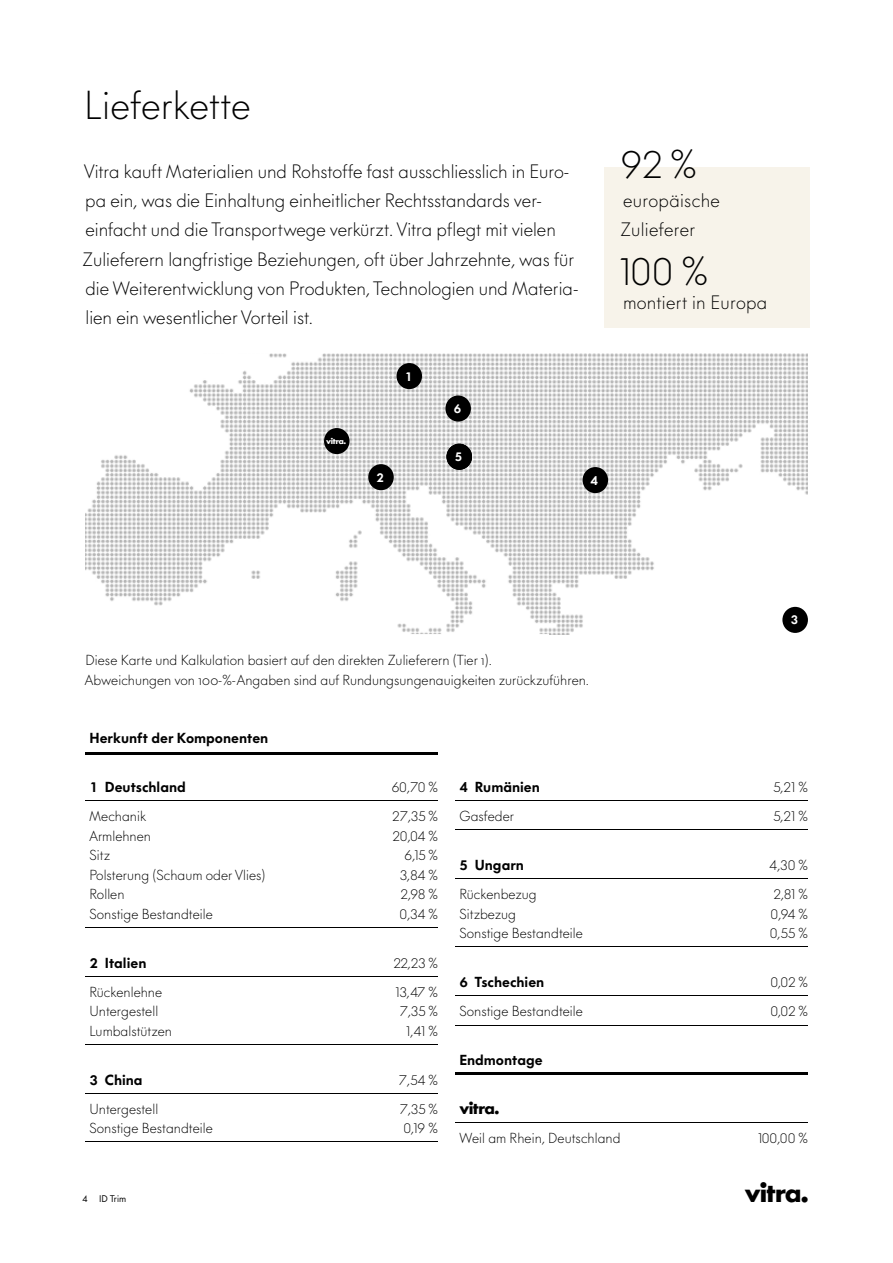
<style>
.page{position:relative;width:893px;height:1263px;background:#fff}
.page>*{position:absolute;margin:0;border:0;box-sizing:border-box;transform-origin:0 0}
.t1{font:300 37.5px "V Futura";letter-spacing:.015em;color:#000}
.t2{font:700 24px "V Futura";color:#000}
.t3{font:300 18px/29.2px "V Futura";color:#000}
.t4{font:800 15px "V Futura";color:#000}
.t5{font:300 13.5px/19.5px "V Futura";letter-spacing:.005em;color:#000}
.t6{font:800 13.5px "V Futura";letter-spacing:.005em;color:#000}
.t7{font:300 13.5px/19.5px "V Futura";letter-spacing:.03em;color:#000;text-align:right}
.t8{font:800 12px "V Futura";color:#fff}
.t9{font:9px "V Futura";color:#000}
.t10{font:700 7.5px "V Futura";color:#fff}
</style>
<div class="page">
<img style="left:85px;top:353px;width:723px;height:281px">
<img style="left:446px;top:444px;width:26px;height:26px">
<div style="left:324px;top:428px;width:26px;height:26px;background:#000;border-radius:50%"></div>
<div style="left:368px;top:464px;width:26px;height:26px;background:#000;border-radius:50%"></div>
<div style="left:583px;top:467px;width:25px;height:26px;background:#000;border-radius:50%"></div>
<div style="left:446px;top:444px;width:26px;height:26px;background:#000;border-radius:50%"></div>
<div style="left:396px;top:363px;width:26px;height:26px;background:#000;border-radius:50%"></div>
<div style="left:445px;top:395px;width:26px;height:27px;background:#000;border-radius:50%"></div>
<div style="left:782px;top:607px;width:26px;height:26px;background:#000;border-radius:50%"></div>
<div style="left:604px;top:167px;width:206px;height:161px;background:#f7f3ea"></div>
<hr style="left:85px;top:1044px;width:215px;height:1px;background:#000">
<hr style="left:300px;top:1044px;width:138px;height:1px;background:#000">
<hr style="left:85px;top:1093px;width:215px;height:1px;background:#000">
<hr style="left:300px;top:1093px;width:138px;height:1px;background:#000">
<hr style="left:85px;top:1142px;width:215px;height:1px;background:#000">
<hr style="left:300px;top:1142px;width:138px;height:1px;background:#000">
<hr style="left:85px;top:927px;width:215px;height:1px;background:#000">
<hr style="left:300px;top:927px;width:138px;height:1px;background:#000">
<hr style="left:85px;top:976px;width:215px;height:1px;background:#000">
<hr style="left:300px;top:976px;width:138px;height:1px;background:#000">
<hr style="left:85px;top:800px;width:215px;height:1px;background:#000">
<hr style="left:300px;top:800px;width:138px;height:1px;background:#000">
<hr style="left:85px;top:752px;width:215px;height:3px;background:#000">
<hr style="left:300px;top:752px;width:138px;height:3px;background:#000">
<hr style="left:455px;top:800px;width:240px;height:1px;background:#000">
<hr style="left:695px;top:800px;width:113px;height:1px;background:#000">
<hr style="left:455px;top:830px;width:240px;height:1px;background:#000">
<hr style="left:695px;top:830px;width:113px;height:1px;background:#000">
<hr style="left:455px;top:878px;width:240px;height:1px;background:#000">
<hr style="left:695px;top:878px;width:113px;height:1px;background:#000">
<hr style="left:455px;top:947px;width:240px;height:1px;background:#000">
<hr style="left:695px;top:947px;width:113px;height:1px;background:#000">
<hr style="left:455px;top:995px;width:240px;height:1px;background:#000">
<hr style="left:695px;top:995px;width:113px;height:1px;background:#000">
<hr style="left:455px;top:1025px;width:240px;height:1px;background:#000">
<hr style="left:695px;top:1025px;width:113px;height:1px;background:#000">
<hr style="left:455px;top:1122px;width:240px;height:1px;background:#000">
<hr style="left:695px;top:1122px;width:113px;height:1px;background:#000">
<hr style="left:455px;top:1072px;width:240px;height:3px;background:#000">
<hr style="left:695px;top:1072px;width:113px;height:3px;background:#000">
<h1 class="t1" style="left:84px;top:83px;width:168px">Lieferkette</h1>
<p class="t3" style="left:83px;top:157px;width:497px">Vitra kauft Materialien und Rohstoffe fast ausschliesslich in Euro&shy;pa ein, was die Einhaltung einheitlicher Rechtsstandards ver&shy;einfacht und die Transportwege verkürzt. Vitra pflegt mit vielen Zulieferern langfristige Beziehungen, oft über Jahrzehnte, was für die Weiterentwicklung von Produkten, Technologien und Materia&shy;lien ein wesentlicher Vorteil ist.</p>
<p class="t10" style="left:326px;top:436px;width:21px">v</p>
<p class="t8" style="left:406px;top:368px;width:6px">1</p>
<p class="t8" style="left:454px;top:401px;width:9px">6</p>
<p class="t8" style="left:455px;top:449px;width:9px">4</p>
<p class="t8" style="left:455px;top:449px;width:8px">5</p>
<p class="t8" style="left:377px;top:469px;width:9px">2</p>
<p class="t8" style="left:591px;top:472px;width:9px">4</p>
<h1 class="t1" style="left:621px;top:141px;width:78px">92 %</h1>
<h3 class="t3" style="left:620px;top:186px;width:101px">europäische<br>Zulieferer</h3>
<h1 class="t1" style="left:620px;top:249px;width:89px">100 %</h1>
<h3 class="t3" style="left:623px;top:288px;width:146px">montiert in Europa</h3>
<p class="t5" style="left:85px;top:651px;width:506px">Diese Karte und Kalkulation basiert auf den direkten Zulieferern (Tier 1).<br>Abweichungen von 100-%-Angaben sind auf Rundungsungenauigkeiten zurückzuführen.</p>
<p class="t8" style="left:791px;top:612px;width:8px">3</p>
<p class="t6" style="left:89px;top:729px;width:180px">Herkunft der Komponenten</p>
<p class="t6" style="left:89px;top:778px;width:98px">1 Deutschland</p>
<p class="t5" style="left:392px;top:778px;width:48px">60,70 %</p>
<p class="t5" style="left:89px;top:807px;width:178px">Mechanik<br>Armlehnen<br>Sitz<br>Polsterung (Schaum oder Vlies)<br>Rollen<br>Sonstige Bestandteile</p>
<p class="t7" style="left:392px;top:807px;width:47px">27,35 %<br>20,04 %<br>6,15 %<br>3,84 %<br>2,98 %<br>0,34 %</p>
<p class="t6" style="left:89px;top:953px;width:58px">2 Italien</p>
<p class="t5" style="left:393px;top:953px;width:46px">22,23 %</p>
<p class="t5" style="left:89px;top:982px;width:84px">Rückenlehne<br>Untergestell<br>Lumbalstützen</p>
<p class="t5" style="left:396px;top:982px;width:44px;text-align:right">13,47 %<br>7,35 %<br>1,41 %</p>
<p class="t6" style="left:89px;top:1070px;width:55px">3 China</p>
<p class="t5" style="left:399px;top:1070px;width:40px">7,54 %</p>
<p class="t5" style="left:89px;top:1099px;width:125px">Untergestell<br>Sonstige Bestandteile</p>
<p class="t5" style="left:400px;top:1099px;width:39px">7,35 %<br>0,19 %</p>
<p class="t9" style="left:82px;top:1193px;width:7px">4</p>
<p class="t9" style="left:99px;top:1193px;width:28px">ID Trim</p>
<p class="t6" style="left:459px;top:778px;width:82px">4 Rumänien</p>
<p class="t5" style="left:774px;top:778px;width:36px">5,21 %</p>
<p class="t5" style="left:459px;top:807px;width:56px">Gasfeder</p>
<p class="t5" style="left:774px;top:807px;width:36px">5,21 %</p>
<p class="t6" style="left:459px;top:856px;width:66px">5 Ungarn</p>
<p class="t5" style="left:770px;top:856px;width:40px">4,30 %</p>
<p class="t5" style="left:459px;top:885px;width:125px">Rückenbezug<br>Sitzbezug<br>Sonstige Bestandteile</p>
<p class="t5" style="left:770px;top:885px;width:39px;text-align:justify">2,81 % 0,94 % 0,55 %</p>
<p class="t6" style="left:459px;top:973px;width:86px">6 Tschechien</p>
<p class="t5" style="left:771px;top:973px;width:39px">0,02 %</p>
<p class="t5" style="left:459px;top:1002px;width:125px">Sonstige Bestandteile</p>
<p class="t5" style="left:771px;top:1002px;width:39px">0,02 %</p>
<p class="t6" style="left:459px;top:1051px;width:85px">Endmontage</p>
<p class="t4" style="left:459px;top:1098px;width:41px">v</p>
<p class="t5" style="left:459px;top:1129px;width:163px">Weil am Rhein, Deutschland</p>
<p class="t5" style="left:758px;top:1129px;width:51px">100,00 %</p>
<h2 class="t2" style="left:745px;top:1177px;width:64px">v</h2>
</div>
